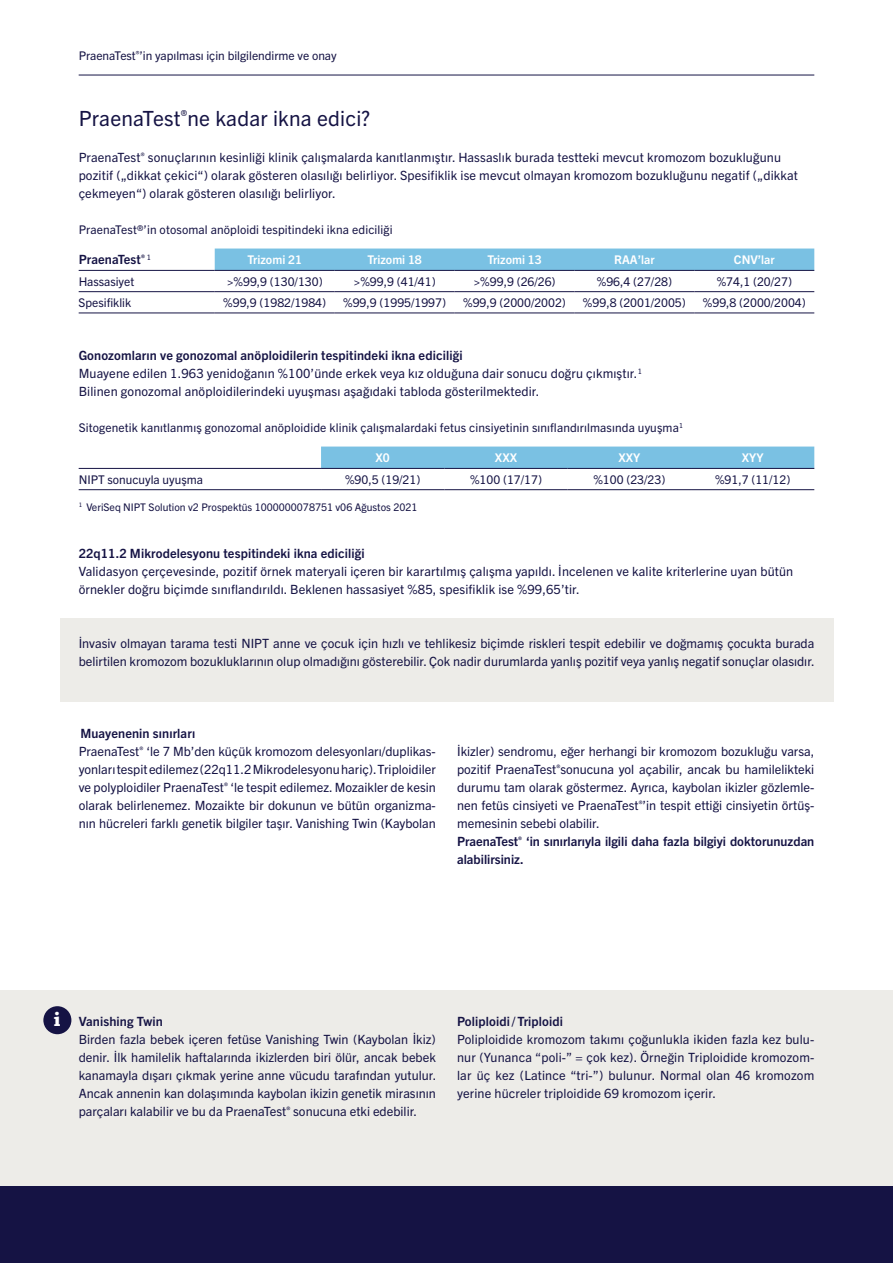
<style>
.page{position:relative;width:893px;height:1263px;background:#fff}
.page>*{position:absolute;margin:0;border:0;box-sizing:border-box;transform-origin:0 0}
.t1{font:21px "Trade Gothic Next LT Pro";letter-spacing:.01em;color:#151344}
.t2{font:12.75px/18px "Trade Gothic Next LT Pro";color:#151344}
.t3{font:700 12.75px "Trade Gothic Next LT Pro";letter-spacing:.01em;color:#151344}
.t4{font:12px "Trade Gothic Next LT Pro";color:#151344}
.t5{font:700 12px "Trade Gothic Next LT Pro";color:#fff}
.t6{font:10.5px "Trade Gothic Next LT Pro";color:#151344}
.s1{font-weight:700}
.s2{font-family:"Chaparral Pro";font-weight:700;font-size:21px;color:#fff}
</style>
<div class="page">
<div style="left:0;top:990px;width:893px;height:273px;background:#edece8"></div>
<div style="left:43px;top:1006px;width:28px;height:28px;background:#151344;border-radius:50%"></div>
<div style="left:0;top:1186px;width:893px;height:77px;background:#151344"></div>
<hr style="left:79px;top:75px;width:735px;height:1px;background:#151344">
<div style="left:60px;top:618px;width:773px;height:84px;background:#edece8"></div>
<div style="left:215px;top:249px;width:599px;height:21px;background:#7ac1e3"></div>
<hr style="left:79px;top:270px;width:136px;height:1px;background:#151344">
<hr style="left:215px;top:270px;width:120px;height:1px;background:#151344">
<hr style="left:335px;top:270px;width:120px;height:1px;background:#151344">
<hr style="left:455px;top:270px;width:119px;height:1px;background:#151344">
<hr style="left:574px;top:270px;width:120px;height:1px;background:#151344">
<hr style="left:694px;top:270px;width:120px;height:1px;background:#151344">
<hr style="left:79px;top:291px;width:136px;height:1px;background:#151344">
<hr style="left:215px;top:291px;width:120px;height:1px;background:#151344">
<hr style="left:335px;top:291px;width:120px;height:1px;background:#151344">
<hr style="left:455px;top:291px;width:119px;height:1px;background:#151344">
<hr style="left:574px;top:291px;width:120px;height:1px;background:#151344">
<hr style="left:694px;top:291px;width:120px;height:1px;background:#151344">
<hr style="left:79px;top:313px;width:136px;height:1px;background:#151344">
<hr style="left:215px;top:313px;width:120px;height:1px;background:#151344">
<hr style="left:335px;top:313px;width:120px;height:1px;background:#151344">
<hr style="left:455px;top:313px;width:119px;height:1px;background:#151344">
<hr style="left:574px;top:313px;width:120px;height:1px;background:#151344">
<hr style="left:694px;top:313px;width:120px;height:1px;background:#151344">
<div style="left:321px;top:447px;width:493px;height:21px;background:#7ac1e3"></div>
<hr style="left:79px;top:468px;width:242px;height:1px;background:#151344">
<hr style="left:321px;top:468px;width:123px;height:1px;background:#151344">
<hr style="left:444px;top:468px;width:124px;height:1px;background:#151344">
<hr style="left:568px;top:468px;width:123px;height:1px;background:#151344">
<hr style="left:691px;top:468px;width:123px;height:1px;background:#151344">
<hr style="left:79px;top:489px;width:242px;height:1px;background:#151344">
<hr style="left:321px;top:489px;width:123px;height:1px;background:#151344">
<hr style="left:444px;top:489px;width:124px;height:1px;background:#151344">
<hr style="left:568px;top:489px;width:123px;height:1px;background:#151344">
<hr style="left:691px;top:489px;width:123px;height:1px;background:#151344">
<p class="t4" style="left:79px;top:48px;width:259px">PraenaTest<sup>®</sup>’in yapılması için bilgilendirme ve onay</p>
<h1 class="t1" style="left:79px;top:104px;width:293px">PraenaTest<sup>®</sup>ne kadar ikna edici?</h1>
<p class="t2" style="left:79px;top:148px;width:721px">PraenaTest<sup>®</sup> sonuçlarının kesinliği klinik çalışmalarda kanıtlanmıştır. Hassaslık burada testteki mevcut kromozom bozukluğunu pozitif („dikkat çekici“) olarak gösteren olasılığı belirliyor. Spesifiklik ise mevcut olmayan kromozom bozukluğunu negatif („dikkat çekmeyen“) olarak gösteren olasılığı belirliyor.</p>
<p class="t4" style="left:79px;top:221px;width:315px">PraenaTest®’in otosomal anöploidi tespitindeki ikna ediciliği</p>
<p class="t3" style="left:79px;top:251px;width:74px">PraenaTest<sup>®</sup> <sup>1</sup></p>
<p class="t5" style="left:247px;top:251px;width:56px">Trizomi 21</p>
<p class="t5" style="left:367px;top:251px;width:56px">Trizomi 18</p>
<p class="t5" style="left:487px;top:251px;width:56px">Trizomi 13</p>
<p class="t5" style="left:614px;top:251px;width:42px">RAA’lar</p>
<p class="t5" style="left:734px;top:251px;width:42px">CNV’lar</p>
<p class="t4" style="left:79px;top:273px;width:57px">Hassasiyet</p>
<p class="t4" style="left:227px;top:273px;width:98px">&gt;%99,9 (130/130)</p>
<p class="t4" style="left:353px;top:273px;width:84px">&gt;%99,9 (41/41)</p>
<p class="t4" style="left:473px;top:273px;width:84px">&gt;%99,9 (26/26)</p>
<p class="t4" style="left:597px;top:273px;width:77px">%96,4 (27/28)</p>
<p class="t4" style="left:717px;top:273px;width:77px">%74,1 (20/27)</p>
<p class="t4" style="left:79px;top:294px;width:54px">Spesifiklik</p>
<p class="t4" style="left:223px;top:294px;width:104px">%99,9 (1982/1984)</p>
<p class="t4" style="left:343px;top:294px;width:104px">%99,9 (1995/1997)</p>
<p class="t4" style="left:463px;top:294px;width:104px">%99,9 (2000/2002)</p>
<p class="t4" style="left:583px;top:294px;width:104px">%99,8 (2001/2005)</p>
<p class="t4" style="left:703px;top:294px;width:104px">%99,8 (2000/2004)</p>
<p class="t2" style="left:79px;top:346px;width:565px"><span class="s1">Gonozomların ve gonozomal anöploidilerin tespitindeki ikna ediciliği<br></span>Muayene edilen 1.963 yenidoğanın %100’ünde erkek veya kız olduğuna dair sonucu doğru çıkmıştır.<sup>1<br></sup>Bilinen gonozomal anöploidilerindeki uyuşması aşağıdaki tabloda gösterilmektedir.</p>
<p class="t4" style="left:79px;top:419px;width:606px">Sitogenetik kanıtlanmış gonozomal anöploidide klinik çalışmalardaki fetus cinsiyetinin sınıflandırılmasında uyuşma<sup>1</sup></p>
<p class="t5" style="left:376px;top:449px;width:16px">X0</p>
<p class="t5" style="left:495px;top:449px;width:24px">XXX</p>
<p class="t5" style="left:618px;top:449px;width:23px">XXY</p>
<p class="t5" style="left:742px;top:449px;width:23px">XYY</p>
<p class="t4" style="left:79px;top:471px;width:126px">NIPT sonucuyla uyuşma</p>
<p class="t4" style="left:345px;top:471px;width:77px">%90,5 (19/21)</p>
<p class="t4" style="left:470px;top:471px;width:73px">%100 (17/17)</p>
<p class="t4" style="left:593px;top:471px;width:73px">%100 (23/23)</p>
<p class="t4" style="left:715px;top:471px;width:77px">%91,7 (11/12)</p>
<p class="t6" style="left:79px;top:499px;width:340px"><sup>1</sup> VeriSeq NIPT Solution v2 Prospektüs 1000000078751 v06 Ağustos 2021</p>
<p class="t3" style="left:79px;top:544px;width:288px">22q11.2 Mikrodelesyonu tespitindeki ikna ediciliği</p>
<p class="t2" style="left:79px;top:562px;width:716px">Validasyon çerçevesinde, pozitif örnek materyali içeren bir karartılmış çalışma yapıldı. İncelenen ve kalite kriterlerine uyan bütün örnekler doğru biçimde sınıflandırıldı. Beklenen hassasiyet %85, spesifiklik ise %99,65’tir.</p>
<p class="t2" style="left:79px;top:634px;width:738px">İnvasiv olmayan tarama testi NIPT anne ve çocuk için hızlı ve tehlikesiz biçimde riskleri tespit edebilir ve doğmamış çocukta burada belirtilen kromozom bozukluklarının olup olmadığını gösterebilir. Çok nadir durumlarda yanlış pozitif veya yanlış negatif sonuçlar olasıdır.</p>
<p class="t2" style="left:79px;top:724px;width:359px"><span class="s1">Muayenenin sınırları<br></span>PraenaTest<sup>®</sup> ‘le 7 Mb’den küçük kromozom delesyonları/duplikas&shy;yonları tespit edilemez (22q11.2 Mikrodelesyonu hariç). Triploidiler ve polyploidiler PraenaTest<sup>®</sup> ‘le tespit edilemez. Mozaikler de kesin olarak belirlenemez. Mozaikte bir dokunun ve bütün organizma&shy;nın hücreleri farklı genetik bilgiler taşır. Vanishing Twin (Kaybolan</p>
<p class="t2" style="left:457px;top:742px;width:359px">İkizler) sendromu, eğer herhangi bir kromozom bozukluğu varsa, pozitif PraenaTest<sup>®</sup>sonucuna yol açabilir, ancak bu hamilelikteki durumu tam olarak göstermez. Ayrıca, kaybolan ikizler gözlemle&shy;nen fetüs cinsiyeti ve PraenaTest<sup>®</sup>’in tespit ettiği cinsiyetin örtüş&shy;memesinin sebebi olabilir.<br><span class="s1">PraenaTest</span><sup>®</sup> <span class="s1">‘in sınırlarıyla ilgili daha fazla bilgiyi doktorunuzdan alabilirsiniz.</span></p>
<p class="t2" style="left:79px;top:1012px;width:359px;text-indent:-25px"><span class="s2">i</span> <span class="s1">Vanishing Twin<br></span>Birden fazla bebek içeren fetüse Vanishing Twin (Kaybolan İkiz) denir. İlk hamilelik haftalarında ikizlerden biri ölür, ancak bebek kanamayla dışarı çıkmak yerine anne vücudu tarafından yutulur.<br>Ancak annenin kan dolaşımında kaybolan ikizin genetik mirasının parçaları kalabilir ve bu da PraenaTest<sup>®</sup> sonucuna etki edebilir.</p>
<p class="t3" style="left:457px;top:1012px;width:108px">Poliploidi / Triploidi</p>
<p class="t2" style="left:457px;top:1030px;width:359px;text-align:justify">Poliploidide kromozom takımı çoğunlukla ikiden fazla kez bulu&shy;nur (Yunanca “poli-” = çok kez). Örneğin Triploidide kromozom&shy;lar üç kez (Latince “tri-”) bulunur. Normal olan 46 kromozom yerine hücreler triploidide 69 kromozom içerir.</p>
</div>
